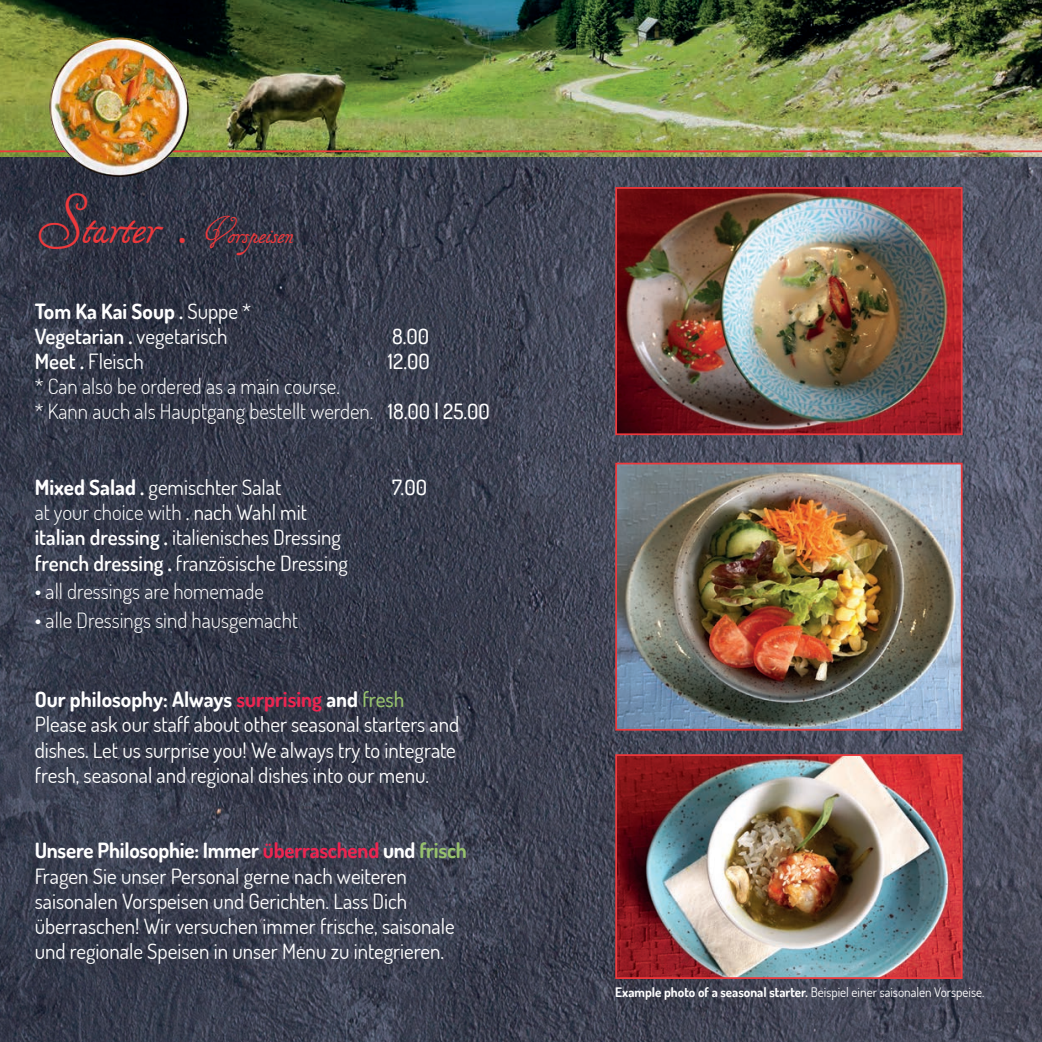
<style>
.page{position:relative;width:1042px;height:1042px;background:#fff}
.page>*{position:absolute;margin:0;border:0;box-sizing:border-box;transform-origin:0 0}
.t1{font:21px/25.2px "Dosis";color:#fff}
.t2{font:300 21px "Dosis";color:#fff}
.t3{font:700 21px "Dosis";letter-spacing:-.01em;color:#fff}
.t4{font:21px "Tagettes";color:#ee393c}
.t5{font:500 21px "Dosis";color:#fff}
.t6{font:13.12px "Dosis";color:#fff}
.s1{font-size:38.5px}
.s2{font-weight:400}
.s3{font-weight:600}
.s4{font-weight:700}
.s5{font-weight:500}
.s6{color:#ed2551}
.s7{font-weight:500;color:#97c16d}
.s8{color:#97c16d}
</style>
<div class="page">
<img style="left:0;top:0;width:1042px;height:1042px">
<svg style="left:521px;top:157px;width:521px;height:885px"></svg>
<img style="left:618px;top:190px;width:341px;height:242px">
<div style="left:615px;top:187px;width:347px;height:248px;border:2px solid #ee393c"></div>
<img style="left:618px;top:466px;width:341px;height:261px">
<div style="left:615px;top:463px;width:347px;height:267px;border:2px solid #ee393c"></div>
<hr style="left:0;top:150px;width:1042px;height:2px;background:#ee393c">
<img style="left:27px;top:14px;width:187px;height:187px">
<img style="left:618px;top:757px;width:341px;height:219px">
<div style="left:615px;top:754px;width:347px;height:225px;border:2px solid #ee393c"></div>
<p class="t4" style="left:35px;top:223px;width:261px"><span class="s1">Starter .</span> Vorspeisen</p>
<p class="t3" style="left:35px;top:297px;width:218px">Tom Ka Kai Soup . <span class="s2">Suppe *</span></p>
<p class="t1" style="left:35px;top:323px;width:194px"><span class="s3">Vegetarian</span> <span class="s4">.</span> vegetarisch</p>
<p class="t5" style="left:392px;top:322px;width:39px">8.00</p>
<p class="t1" style="left:35px;top:348px;width:111px"><span class="s3">Meet</span> <span class="s4">.</span> Fleisch</p>
<p class="t5" style="left:388px;top:347px;width:43px">12.00</p>
<p class="t2" style="left:35px;top:373px;width:307px">* Can also be ordered as a main course.</p>
<p class="t2" style="left:35px;top:398px;width:457px">* Kann auch als Hauptgang bestellt werden. <span class="s5">18.00 | 25.00</span></p>
<p class="t1" style="left:35px;top:474px;width:248px"><span class="s4">Mixed Salad .</span> gemischter Salat</p>
<p class="t5" style="left:392px;top:473px;width:36px">7.00</p>
<p class="t2" style="left:35px;top:499px;width:274px">at your choice with <span class="s5">.</span> <span class="s2">nach Wahl mit</span></p>
<p class="t1" style="left:35px;top:524px;width:308px"><span class="s3">italian dressing</span> <span class="s4">.</span> italienisches Dressing</p>
<p class="t1" style="left:35px;top:550px;width:315px"><span class="s3">french dressing</span> <span class="s4">.</span> französische Dressing</p>
<p class="t2" style="left:35px;top:578px;width:231px"><span class="s5">•</span> all dressings are homemade</p>
<p class="t2" style="left:35px;top:606px;width:265px"><span class="s5">•</span> alle Dressings sind hausgemacht</p>
<p class="t3" style="left:35px;top:686px;width:371px">Our philosophy: Always <span class="s6">surprising</span> and <span class="s7">fresh</span></p>
<p class="t1" style="left:35px;top:711px;width:426px">Please ask our staff about other seasonal starters and dishes. Let us surprise you! We always try to integrate fresh, seasonal and regional dishes into our menu.</p>
<p class="t3" style="left:35px;top:837px;width:434px">Unsere Philosophie: Immer <span class="s6">überraschend</span> und <span class="s8">frisch</span></p>
<p class="t1" style="left:35px;top:863px;width:421px">Fragen Sie unser Personal gerne nach weiteren saisonalen Vorspeisen und Gerichten. Lass Dich überraschen! Wir versuchen immer frische, saisonale und regionale Speisen in unser Menu zu integrieren.</p>
<p class="t6" style="left:615px;top:984px;width:370px"><span class="s4">Example photo of a seasonal starter.</span> Beispiel einer saisonalen Vorspeise.</p>
</div>
